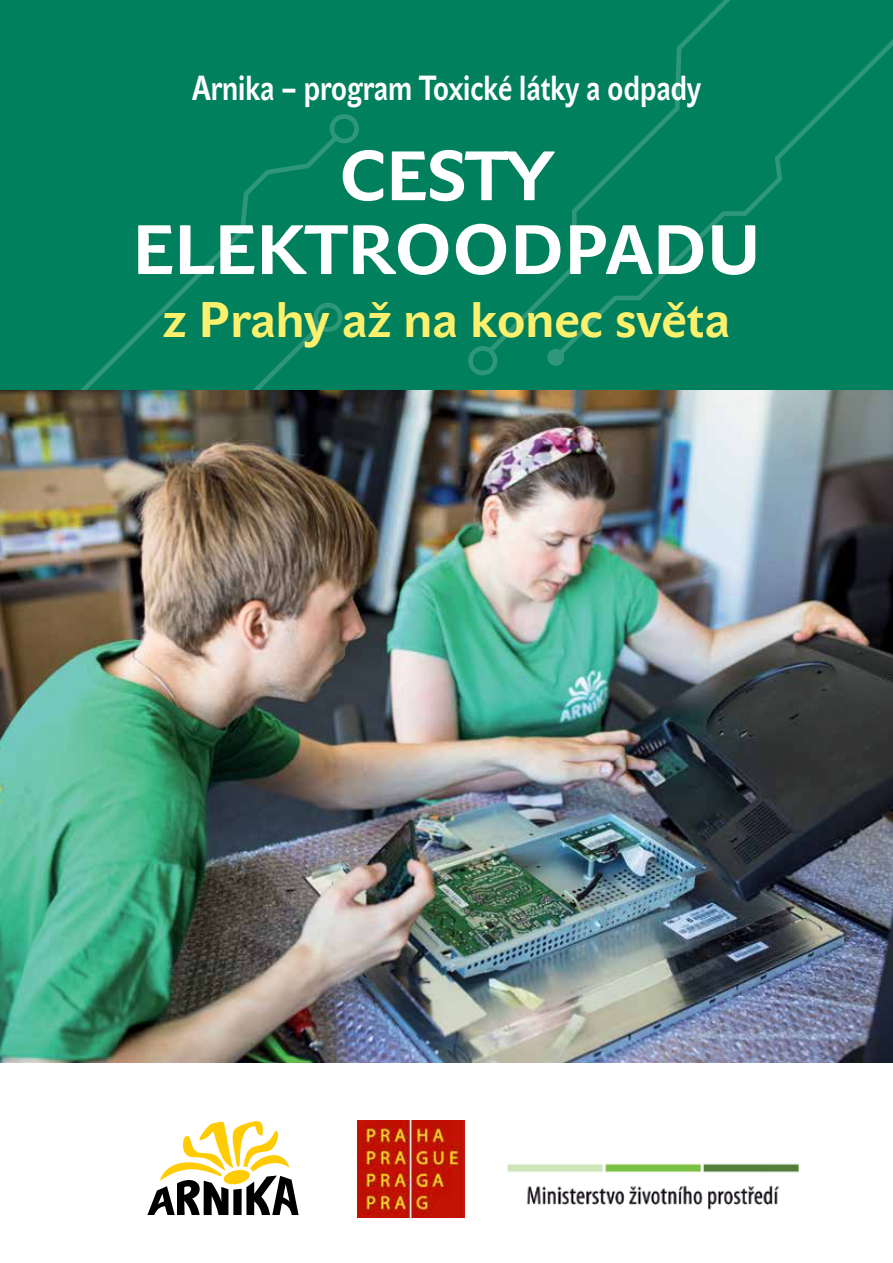
<style>
.page{position:relative;width:893px;height:1263px;background:#fff}
.page>*{position:absolute;margin:0;border:0;box-sizing:border-box;transform-origin:0 0}
.t1{font:700 69px/73.8px "John Sans";color:#fff;text-align:center}
.t2{font:700 49.5px "John Sans";color:#fcf16c}
.t3{font:700 34.5px "John Sans";color:#fff;scale:.8 1}
</style>
<div class="page">
<div style="left:0;top:0;width:893px;height:1062px;background:#00805c"></div>
<svg style="left:147px;top:1121px;width:152px;height:94px"></svg>
<img style="left:357px;top:1120px;width:107px;height:98px">
<img style="left:507px;top:1163px;width:292px;height:47px">
<svg style="left:468px;top:0;width:262px;height:375px"></svg>
<svg style="left:80px;top:114px;width:279px;height:276px"></svg>
<svg style="left:546px;top:21px;width:347px;height:345px"></svg>
<img style="left:0;top:390px;width:893px;height:672px">
<p class="t3" style="left:192px;top:67px;width:638px">Arnika – program Toxické látky a odpady</p>
<h1 class="t1" style="left:132px;top:141px;width:630px">CESTY<br>ELEKTROODPADU</h1>
<h2 class="t2" style="left:163px;top:290px;width:569px">z Prahy až na konec světa</h2>
</div>
